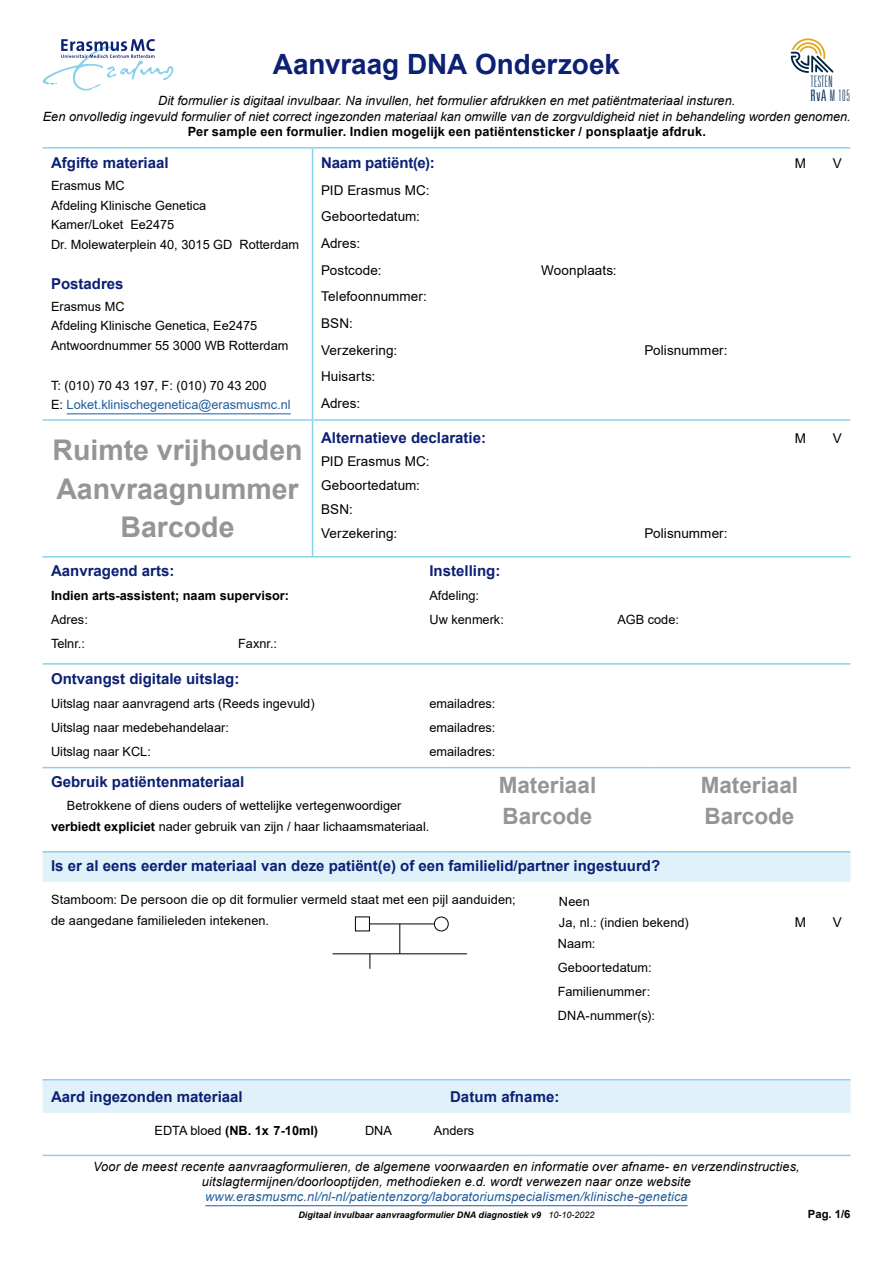
<style>
.page{position:relative;width:893px;height:1263px;background:#fff}
.page>*{position:absolute;margin:0;border:0;box-sizing:border-box;transform-origin:0 0}
.t1{font:700 28.5px/38.4px "Arial";color:#939598;text-align:center}
.t2{font:700 27.9px "Arial";color:#0c2074}
.t3{font:700 22.5px/31.5px "Arial";color:#939598}
.t4{font:15.9px/13.4px "Univers LT Thin Ultra Condens";letter-spacing:.04em;color:#002e57}
.t5{font:700 15px "Arial";color:#0c2074}
.t6{font:13.5px/26.7px "Arial";letter-spacing:.005em;color:#000}
.t7{font:12.75px/24px "Arial";color:#000}
.t8{font:italic 12.75px/15.3px "Arial";color:#000;text-align:center}
.t9{font:700 12.75px "Arial";letter-spacing:.015em;color:#000}
.t10{font:italic 12.75px "Arial";letter-spacing:.01em;color:#215e9e}
.t11{font:12.75px/19.8px "Arial";color:#215e9e}
.t12{font:700 11.25px "Arial";color:#000}
.t13{font:italic 700 9px "Arial";color:#000}
.s1{font-family:"Univers LT Light Ultra Conden"}
.s2{color:#000}
.s3{font-weight:700}
.s4{font-weight:400}
</style>
<div class="page">
<svg style="left:43px;top:39px;width:130px;height:52px"></svg>
<svg style="left:791px;top:38px;width:42px;height:35px"></svg>
<hr style="left:205px;top:1205px;width:483px;height:1px;background:#215e9e">
<svg style="left:43px;top:768px;width:807px;height:1px"></svg>
<svg style="left:43px;top:852px;width:807px;height:261px"></svg>
<hr style="left:43px;top:767px;width:403px;height:1px;background:#86d2ed">
<hr style="left:446px;top:767px;width:85px;height:1px;background:#86d2ed">
<hr style="left:531px;top:767px;width:117px;height:1px;background:#86d2ed">
<hr style="left:648px;top:767px;width:202px;height:1px;background:#86d2ed">
<hr style="left:43px;top:851px;width:403px;height:1px;background:#86d2ed">
<hr style="left:446px;top:851px;width:85px;height:1px;background:#86d2ed">
<hr style="left:531px;top:851px;width:117px;height:1px;background:#86d2ed">
<hr style="left:648px;top:851px;width:202px;height:1px;background:#86d2ed">
<hr style="left:43px;top:1155px;width:403px;height:1px;background:#86d2ed">
<hr style="left:446px;top:1155px;width:85px;height:1px;background:#86d2ed">
<hr style="left:531px;top:1155px;width:117px;height:1px;background:#86d2ed">
<hr style="left:648px;top:1155px;width:202px;height:1px;background:#86d2ed">
<hr style="left:43px;top:556px;width:403px;height:1px;background:#86d2ed">
<hr style="left:446px;top:556px;width:85px;height:1px;background:#86d2ed">
<hr style="left:531px;top:556px;width:117px;height:1px;background:#86d2ed">
<hr style="left:648px;top:556px;width:202px;height:1px;background:#86d2ed">
<hr style="left:43px;top:1079px;width:403px;height:1px;background:#86d2ed">
<hr style="left:446px;top:1079px;width:85px;height:1px;background:#86d2ed">
<hr style="left:531px;top:1079px;width:117px;height:1px;background:#86d2ed">
<hr style="left:648px;top:1079px;width:202px;height:1px;background:#86d2ed">
<hr style="left:43px;top:419px;width:270px;height:2px;background:#86d2ed">
<hr style="left:313px;top:419px;width:537px;height:2px;background:#86d2ed">
<hr style="left:43px;top:147px;width:270px;height:2px;background:#86d2ed">
<hr style="left:313px;top:147px;width:537px;height:2px;background:#86d2ed">
<hr style="left:312px;top:149px;width:1px;height:270px;background:#86d2ed">
<hr style="left:312px;top:421px;width:1px;height:135px;background:#86d2ed">
<hr style="left:67px;top:413px;width:224px;height:1px;background:#215e9e">
<hr style="left:43px;top:663px;width:378px;height:2px;background:#86d2ed">
<hr style="left:421px;top:663px;width:429px;height:2px;background:#86d2ed">
<div style="left:355px;top:916px;width:15px;height:15px;border:1px solid #000"></div>
<div style="left:434px;top:916px;width:15px;height:15px;border:1px solid #000;border-radius:50%"></div>
<hr style="left:370px;top:923px;width:64px;height:1px;background:#000">
<hr style="left:399px;top:924px;width:1px;height:30px;background:#000">
<hr style="left:333px;top:953px;width:134px;height:1px;background:#000">
<svg style="left:369px;top:954px;width:1px;height:15px"></svg>
<h2 class="t2" style="left:273px;top:45px;width:349px">Aanvraag DNA Onderzoek</h2>
<p class="t4" style="left:811px;top:75px;width:41px">TESTEN<br><span class="s1">RvA</span> M 105</p>
<p class="t8" style="left:43px;top:93px;width:809px">Dit formulier is digitaal invulbaar. Na invullen, het formulier afdrukken en met patiëntmateriaal insturen.<br>Een onvolledig ingevuld formulier of niet correct ingezonden materiaal kan omwille van de zorgvuldigheid niet in behandeling worden genomen.</p>
<p class="t9" style="left:188px;top:123px;width:520px">Per sample een formulier. Indien mogelijk een patiëntensticker / ponsplaatje afdruk.</p>
<p class="t5" style="left:51px;top:152px;width:119px">Afgifte materiaal</p>
<p class="t7" style="left:51px;top:175px;width:250px;line-height:19.8px">Erasmus MC<br>Afdeling Klinische Genetica<br>Kamer/Loket Ee2475<br>Dr. Molewaterplein 40, 3015 GD Rotterdam</p>
<p class="t5" style="left:51px;top:273px;width:74px">Postadres</p>
<p class="t7" style="left:51px;top:296px;width:239px;line-height:19.8px">Erasmus MC<br>Afdeling Klinische Genetica, Ee2475<br>Antwoordnummer 55 3000 WB Rotterdam</p>
<p class="t11" style="left:51px;top:375px;width:241px"><span class="s2">T: (010) 70 43 197, F: (010) 70 43 200<br>E:</span> Loket.klinischegenetica@erasmusmc.nl</p>
<h1 class="t1" style="left:52px;top:431px;width:252px">Ruimte vrijhouden<br>Aanvraagnummer<br>Barcode</h1>
<p class="t5" style="left:51px;top:560px;width:125px">Aanvragend arts:</p>
<p class="t9" style="left:51px;top:587px;width:240px">Indien arts-assistent; naam supervisor:</p>
<p class="t7" style="left:51px;top:608px;width:38px">Adres:<br>Telnr.:</p>
<p class="t7" style="left:238px;top:632px;width:40px">Faxnr.:</p>
<p class="t5" style="left:321px;top:152px;width:115px">Naam patiënt(e):</p>
<p class="t6" style="left:795px;top:150px;width:13px">M</p>
<p class="t6" style="left:833px;top:150px;width:11px">V</p>
<p class="t6" style="left:321px;top:177px;width:110px">PID Erasmus MC:<br>Geboortedatum:<br>Adres:<br>Postcode:</p>
<p class="t6" style="left:541px;top:257px;width:77px">Woonplaats:</p>
<p class="t6" style="left:321px;top:283px;width:108px">Telefoonnummer:<br>BSN:<br>Verzekering:</p>
<p class="t6" style="left:321px;top:363px;width:56px">Huisarts:<br>Adres:</p>
<p class="t6" style="left:644px;top:337px;width:85px">Polisnummer:</p>
<p class="t5" style="left:321px;top:427px;width:167px">Alternatieve declaratie:</p>
<p class="t6" style="left:795px;top:424px;width:13px">M</p>
<p class="t6" style="left:833px;top:424px;width:11px">V</p>
<p class="t6" style="left:321px;top:450px;width:110px;line-height:23.7px">PID Erasmus MC:<br>Geboortedatum:<br>BSN:<br>Verzekering:</p>
<p class="t6" style="left:644px;top:519px;width:85px">Polisnummer:</p>
<p class="t5" style="left:429px;top:560px;width:72px">Instelling:</p>
<p class="t7" style="left:429px;top:584px;width:76px">Afdeling:<br>Uw kenmerk:</p>
<p class="t7" style="left:617px;top:608px;width:63px">AGB code:</p>
<p class="t5" style="left:51px;top:668px;width:190px">Ontvangst digitale uitslag:</p>
<p class="t7" style="left:51px;top:692px;width:265px">Uitslag naar aanvragend arts (Reeds ingevuld)<br>Uitslag naar medebehandelaar:<br>Uitslag naar KCL:</p>
<p class="t7" style="left:429px;top:692px;width:67px;text-align:justify">emailadres: emailadres: emailadres:</p>
<p class="t5" style="left:51px;top:771px;width:195px">Gebruik patiëntenmateriaal</p>
<p class="t7" style="left:51px;top:795px;width:380px;line-height:21px;text-indent:16px">Betrokkene of diens ouders of wettelijke vertegenwoordiger <span class="s3">verbiedt expliciet</span> nader gebruik van zijn / haar lichaamsmateriaal.</p>
<h3 class="t3" style="left:499px;top:769px;width:99px">Materiaal<br>Barcode</h3>
<h3 class="t3" style="left:701px;top:769px;width:99px">Materiaal<br>Barcode</h3>
<p class="t5" style="left:51px;top:855px;width:611px">Is er al eens eerder materiaal van deze patiënt(e) of een familielid/partner ingestuurd?</p>
<p class="t7" style="left:51px;top:889px;width:466px;line-height:21px">Stamboom: De persoon die op dit formulier vermeld staat met een pijl aanduiden; de aangedane familieleden intekenen.</p>
<p class="t7" style="left:559px;top:891px;width:131px;line-height:21px">Neen<br>Ja, nl.: (indien bekend)</p>
<p class="t6" style="left:795px;top:909px;width:13px">M</p>
<p class="t6" style="left:833px;top:909px;width:11px">V</p>
<p class="t7" style="left:558px;top:932px;width:99px">Naam:<br>Geboortedatum:<br>Familienummer:<br>DNA-nummer(s):</p>
<p class="t5" style="left:51px;top:1086px;width:193px">Aard ingezonden materiaal</p>
<p class="t5" style="left:450px;top:1086px;width:111px">Datum afname:</p>
<p class="t9" style="left:155px;top:1122px;width:165px"><span class="s4">EDTA bloed</span> (NB. 1x 7-10ml)</p>
<p class="t7" style="left:365px;top:1119px;width:28px">DNA</p>
<p class="t7" style="left:434px;top:1119px;width:42px">Anders</p>
<p class="t8" style="left:93px;top:1159px;width:708px">Voor de meest recente aanvraagformulieren, de algemene voorwaarden en informatie over afname- en verzendinstructies, uitslagtermijnen/doorlooptijden, methodieken e.d. wordt verwezen naar onze website</p>
<p class="t10" style="left:205px;top:1188px;width:484px">www.erasmusmc.nl/nl-nl/patientenzorg/laboratoriumspecialismen/klinische-genetica</p>
<p class="t13" style="left:298px;top:1209px;width:298px">Digitaal invulbaar aanvraagformulier DNA diagnostiek v9 <span class="s4">10-10-2022</span></p>
<p class="t12" style="left:808px;top:1206px;width:44px">Pag. 1/6</p>
</div>
